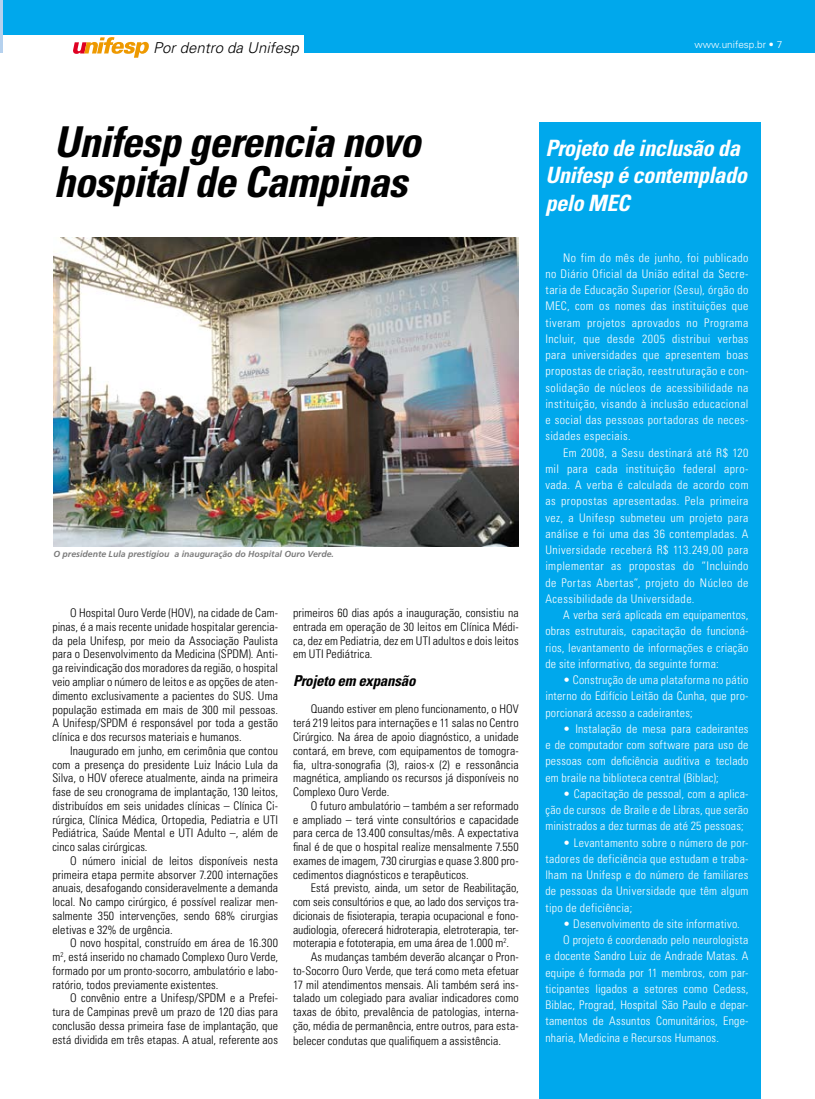
<style>
.page{position:relative;width:815px;height:1099px;background:#fff}
.page>*{position:absolute;margin:0;border:0;box-sizing:border-box;transform-origin:0 0}
.t1{font:italic 700 condensed 42.5px/40px "Univers";letter-spacing:-.02em;color:#000}
.t2{font:italic 700 condensed 22.5px/27.5px "Univers";letter-spacing:-.02em;color:#fff}
.t3{font:italic 300 15px "Univers";color:#000}
.t4{font:italic 700 condensed 15px "Univers";letter-spacing:-.02em;color:#000}
.t5{font:300 condensed 11.88px/13.8px "Univers";letter-spacing:.005em;color:#000;text-align:justify}
.t6{font:300 condensed 11.88px/16.2px "Univers";letter-spacing:.02em;color:#fff;text-align:justify}
.t7{font:300 10px "Univers";color:#fff}
.t8{font:italic 700 8.75px "Frutiger";color:#7c7c7c}
</style>
<div class="page">
<div style="left:539px;top:122px;width:222px;height:976px;background:#00a8ec"></div>
<div style="left:1px;top:0;width:814px;height:34px;background:#00a8ec"></div>
<div style="left:305px;top:0;width:510px;height:53px;background:#00a8ec"></div>
<svg style="left:73px;top:37px;width:76px;height:21px"></svg>
<hr style="left:0;top:0;width:2px;height:53px;background:#b5d1ee">
<img style="left:54px;top:238px;width:465px;height:309px">
<p class="t3" style="left:153px;top:38px;width:147px">Por dentro da Unifesp</p>
<p class="t7" style="left:694px;top:38px;width:89px">www.unifesp.br • 7</p>
<h1 class="t1" style="left:54px;top:121px;width:368px">Unifesp gerencia novo hospital de Campinas</h1>
<p class="t8" style="left:53px;top:548px;width:282px">O presidente Lula prestigiou a inauguração do Hospital Ouro Verde.</p>
<p class="t5" style="left:52px;top:606px;width:227px;text-indent:18px">O Hospital Ouro Verde (HOV), na cidade de Cam&shy;pinas, é a mais recente unidade hospitalar gerencia&shy;da pela Unifesp, por meio da Associação Paulista para o Desenvolvimento da Medicina (SPDM). Anti&shy;ga reivindicação dos moradores da região, o hospital veio ampliar o número de leitos e as opções de aten&shy;dimento exclusivamente a pacientes do SUS. Uma população estimada em mais de 300 mil pessoas.<br>A Unifesp/SPDM é responsável por toda a gestão clínica e dos recursos materiais e humanos.</p>
<p class="t5" style="left:52px;top:743px;width:227px;text-indent:18px">Inaugurado em junho, em cerimônia que contou com a presença do presidente Luiz Inácio Lula da Silva, o HOV oferece atualmente, ainda na primeira fase de seu cronograma de implantação, 130 leitos, distribuídos em seis unidades clínicas – Clínica Ci&shy;rúrgica, Clínica Médica, Ortopedia, Pediatria e UTI Pediátrica, Saúde Mental e UTI Adulto –, além de cinco salas cirúrgicas.</p>
<p class="t5" style="left:52px;top:853px;width:227px;text-indent:18px">O número inicial de leitos disponíveis nesta primeira etapa permite absorver 7.200 internações anuais, desafogando consideravelmente a demanda local. No campo cirúrgico, é possível realizar men&shy;salmente 350 intervenções, sendo 68% cirurgias eletivas e 32% de urgência.</p>
<p class="t5" style="left:52px;top:936px;width:227px;text-indent:18px">O novo hospital, construído em área de 16.300 m<sup>2</sup>, está inserido no chamado Complexo Ouro Verde, formado por um pronto-socorro, ambulatório e labo&shy;ratório, todos previamente existentes.</p>
<p class="t5" style="left:52px;top:991px;width:227px;text-indent:18px">O convênio entre a Unifesp/SPDM e a Prefei&shy;tura de Campinas prevê um prazo de 120 dias para conclusão dessa primeira fase de implantação, que está dividida em três etapas. A atual, referente aos</p>
<p class="t5" style="left:293px;top:606px;width:227px">primeiros 60 dias após a inauguração, consistiu na entrada em operação de 30 leitos em Clínica Médi&shy;ca, dez em Pediatria, dez em UTI adultos e dois leitos em UTI Pediátrica.</p>
<p class="t4" style="left:293px;top:671px;width:124px">Projeto em expansão</p>
<p class="t5" style="left:293px;top:702px;width:227px;text-indent:18px">Quando estiver em pleno funcionamento, o HOV terá 219 leitos para internações e 11 salas no Centro Cirúrgico. Na área de apoio diagnóstico, a unidade contará, em breve, com equipamentos de tomogra&shy;fia, ultra-sonografia (3), raios-x (2) e ressonância magnética, ampliando os recursos já disponíveis no Complexo Ouro Verde.</p>
<p class="t5" style="left:293px;top:798px;width:227px;text-indent:18px">O futuro ambulatório – também a ser reformado e ampliado – terá vinte consultórios e capacidade para cerca de 13.400 consultas/mês. A expectativa final é de que o hospital realize mensalmente 7.550 exames de imagem, 730 cirurgias e quase 3.800 pro&shy;cedimentos diagnósticos e terapêuticos.</p>
<p class="t5" style="left:311px;top:881px;width:209px">Está previsto, ainda, um setor de Reabilitação,</p>
<p class="t5" style="left:293px;top:894px;width:227px">com seis consultórios e que, ao lado dos serviços tra-</p>
<p class="t5" style="left:293px;top:908px;width:227px">dicionais de fisioterapia, terapia ocupacional e fono-</p>
<p class="t5" style="left:293px;top:922px;width:227px">audiologia, oferecerá hidroterapia, eletroterapia, ter-</p>
<p class="t5" style="left:293px;top:936px;width:218px">moterapia e fototerapia, em uma área de 1.000 m<sup>2</sup>.</p>
<p class="t5" style="left:311px;top:949px;width:209px">As mudanças também deverão alcançar o Pron-</p>
<p class="t5" style="left:293px;top:963px;width:227px">to-Socorro Ouro Verde, que terá como meta efetuar</p>
<p class="t5" style="left:293px;top:977px;width:227px">17 mil atendimentos mensais. Ali também será ins-</p>
<p class="t5" style="left:293px;top:991px;width:227px">talado um colegiado para avaliar indicadores como</p>
<p class="t5" style="left:293px;top:1004px;width:227px">taxas de óbito, prevalência de patologias, interna-</p>
<p class="t5" style="left:293px;top:1018px;width:227px">ção, média de permanência, entre outros, para esta-</p>
<p class="t5" style="left:293px;top:1033px;width:209px">belecer condutas que qualifiquem a assistência.</p>
<h2 class="t2" style="left:545px;top:134px;width:203px">Projeto de inclusão da<br>Unifesp é contemplado pelo MEC</h2>
<p class="t6" style="left:545px;top:249px;width:205px;text-indent:18px">No fim do mês de junho, foi publicado no Diário Oficial da União edital da Secre&shy;taria de Educação Superior (Sesu), órgão do MEC, com os nomes das instituições que tiveram projetos aprovados no Programa Incluir, que desde 2005 distribui verbas para universidades que apresentem boas propostas de criação, reestruturação e con&shy;solidação de núcleos de acessibilidade na instituição, visando à inclusão educacional e social das pessoas portadoras de neces&shy;sidades especiais.</p>
<p class="t6" style="left:545px;top:444px;width:205px;text-indent:18px">Em 2008, a Sesu destinará até R$ 120 mil para cada instituição federal apro&shy;vada. A verba é calculada de acordo com as propostas apresentadas. Pela primeira vez, a Unifesp submeteu um projeto para análise e foi uma das 36 contempladas. A Universidade receberá R$ 113.249,00 para implementar as propostas do “Incluindo de Portas Abertas”, projeto do Núcleo de Acessibilidade da Universidade.</p>
<p class="t6" style="left:545px;top:606px;width:205px;text-indent:18px">A verba será aplicada em equipamentos, obras estruturais, capacitação de funcioná&shy;rios, levantamento de informações e criação de site informativo, da seguinte forma:</p>
<p class="t6" style="left:545px;top:671px;width:205px;text-indent:18px">• Construção de uma plataforma no pátio interno do Edifício Leitão da Cunha, que pro&shy;porcionará acesso a cadeirantes;</p>
<p class="t6" style="left:545px;top:720px;width:205px;text-indent:18px">• Instalação de mesa para cadeirantes e de computador com software para uso de pessoas com deficiência auditiva e teclado em braile na biblioteca central (Biblac);</p>
<p class="t6" style="left:545px;top:785px;width:205px;text-indent:18px">• Capacitação de pessoal, com a aplica&shy;ção de cursos de Braile e de Libras, que serão ministrados a dez turmas de até 25 pessoas;</p>
<p class="t6" style="left:545px;top:834px;width:205px;text-indent:18px">• Levantamento sobre o número de por&shy;tadores de deficiência que estudam e traba&shy;lham na Unifesp e do número de familiares de pessoas da Universidade que têm algum tipo de deficiência;</p>
<p class="t6" style="left:563px;top:915px;width:178px">• Desenvolvimento de site informativo.</p>
<p class="t6" style="left:563px;top:931px;width:187px">O projeto é coordenado pelo neurologista</p>
<p class="t6" style="left:545px;top:947px;width:205px">e docente Sandro Luiz de Andrade Matas. A</p>
<p class="t6" style="left:545px;top:964px;width:205px">equipe é formada por 11 membros, com par-</p>
<p class="t6" style="left:545px;top:980px;width:205px">ticipantes ligados a setores como Cedess,</p>
<p class="t6" style="left:545px;top:996px;width:205px">Biblac, Prograd, Hospital São Paulo e depar-</p>
<p class="t6" style="left:545px;top:1012px;width:205px">tamentos de Assuntos Comunitários, Enge-</p>
<p class="t6" style="left:545px;top:1029px;width:175px">nharia, Medicina e Recursos Humanos.</p>
</div>
